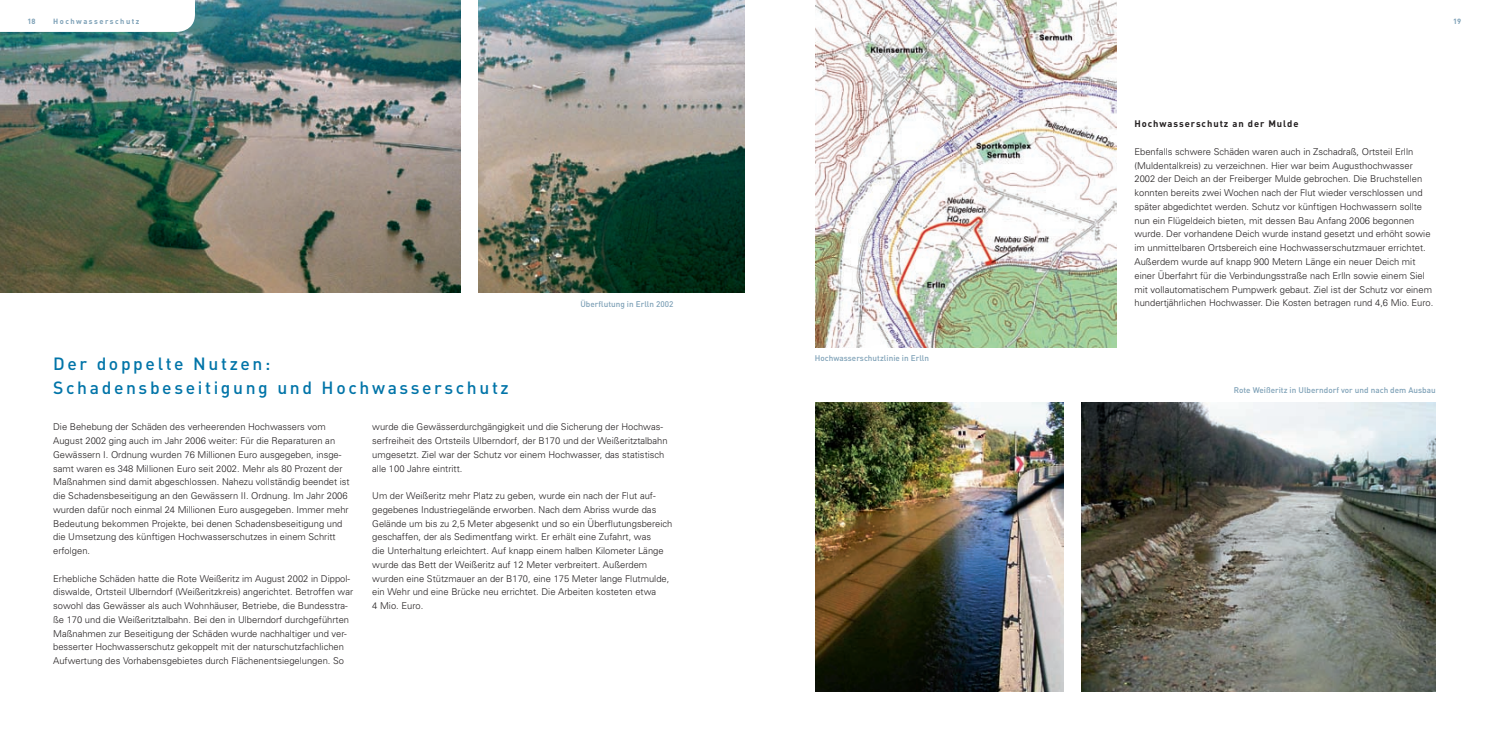
<style>
.page{position:relative;width:1489px;height:745px;background:#fff}
.page>*{position:absolute;margin:0;border:0;box-sizing:border-box;transform-origin:0 0}
.t1{font:500 17.5px/23.8px "DIN";letter-spacing:.15em;color:#0074a8}
.t2{font:300 9.38px/13.8px "Univers";color:#231f20}
.t3{font:700 9.38px "DIN";letter-spacing:.1em;color:#231f20}
.t4{font:500 8.12px "DIN";letter-spacing:.005em;color:#7ea1b7}
.t5{font:700 7.5px "DIN";letter-spacing:.2em;color:#7ea1b7}
</style>
<div class="page">
<img style="left:0;top:0;width:461px;height:292px">
<svg style="left:0;top:0;width:195px;height:32px"></svg>
<img style="left:1081px;top:402px;width:354px;height:289px">
<img style="left:815px;top:402px;width:248px;height:289px">
<img style="left:478px;top:0;width:266px;height:292px">
<img style="left:815px;top:0;width:301px;height:347px">
<p class="t5" style="left:28px;top:16px;width:9px">18</p>
<p class="t5" style="left:1452px;top:16px;width:9px">19</p>
<p class="t5" style="left:53px;top:16px;width:88px">Hochwasserschutz</p>
<h1 class="t1" style="left:53px;top:351px;width:457px">Der doppelte Nutzen:<br>Schadensbeseitigung und Hochwasserschutz</h1>
<p class="t4" style="left:580px;top:298px;width:95px">Überflutung in Erlln 2002</p>
<p class="t2" style="left:53px;top:419px;width:298px">Die Behebung der Schäden des verheerenden Hochwassers vom August 2002 ging auch im Jahr 2006 weiter: Für die Reparaturen an Gewässern I. Ordnung wurden 76 Millionen Euro ausgegeben, insge&shy;samt waren es 348 Millionen Euro seit 2002. Mehr als 80 Prozent der Maßnahmen sind damit abgeschlossen. Nahezu vollständig beendet ist die Schadensbeseitigung an den Gewässern II. Ordnung. Im Jahr 2006 wurden dafür noch einmal 24 Millionen Euro ausgegeben. Immer mehr Bedeutung bekommen Projekte, bei denen Schadensbeseitigung und die Umsetzung des künftigen Hochwasserschutzes in einem Schritt erfolgen.</p>
<p class="t2" style="left:53px;top:570px;width:301px">Erhebliche Schäden hatte die Rote Weißeritz im August 2002 in Dippol&shy;diswalde, Ortsteil Ulberndorf (Weißeritzkreis) angerichtet. Betroffen war sowohl das Gewässer als auch Wohnhäuser, Betriebe, die Bundesstra&shy;ße 170 und die Weißeritztalbahn. Bei den in Ulberndorf durchgeführten Maßnahmen zur Beseitigung der Schäden wurde nachhaltiger und ver&shy;besserter Hochwasserschutz gekoppelt mit der naturschutzfachlichen Aufwertung des Vorhabensgebietes durch Flächenentsiegelungen. So</p>
<p class="t2" style="left:372px;top:419px;width:297px">wurde die Gewässerdurchgängigkeit und die Sicherung der Hochwas&shy;serfreiheit des Ortsteils Ulberndorf, der B170 und der Weißeritztalbahn umgesetzt. Ziel war der Schutz vor einem Hochwasser, das statistisch alle 100 Jahre eintritt.</p>
<p class="t2" style="left:372px;top:488px;width:302px">Um der Weißeritz mehr Platz zu geben, wurde ein nach der Flut auf&shy;gegebenes Industriegelände erworben. Nach dem Abriss wurde das Gelände um bis zu 2,5 Meter abgesenkt und so ein Überflutungsbereich geschaffen, der als Sedimentfang wirkt. Er erhält eine Zufahrt, was<br>die Unterhaltung erleichtert. Auf knapp einem halben Kilometer Länge wurde das Bett der Weißeritz auf 12 Meter verbreitert. Außerdem wurden eine Stützmauer an der B170, eine 175 Meter lange Flutmulde, ein Wehr und eine Brücke neu errichtet. Die Arbeiten kosteten etwa<br>4 Mio. Euro.</p>
<p class="t4" style="left:814px;top:353px;width:116px">Hochwasserschutzlinie in Erlln</p>
<p class="t3" style="left:1134px;top:118px;width:166px">Hochwasserschutz an der Mulde</p>
<p class="t2" style="left:1134px;top:144px;width:300px">Ebenfalls schwere Schäden waren auch in Zschadraß, Ortsteil Erlln (Muldentalkreis) zu verzeichnen. Hier war beim Augusthochwasser 2002 der Deich an der Freiberger Mulde gebrochen. Die Bruchstellen konnten bereits zwei Wochen nach der Flut wieder verschlossen und später abgedichtet werden. Schutz vor künftigen Hochwassern sollte nun ein Flügeldeich bieten, mit dessen Bau Anfang 2006 begonnen wurde. Der vorhandene Deich wurde instand gesetzt und erhöht sowie im unmittelbaren Ortsbereich eine Hochwasserschutzmauer errichtet.<br>Außerdem wurde auf knapp 900 Metern Länge ein neuer Deich mit einer Überfahrt für die Verbindungsstraße nach Erlln sowie einem Siel mit vollautomatischem Pumpwerk gebaut. Ziel ist der Schutz vor einem hundertjährlichen Hochwasser. Die Kosten betragen rund 4,6 Mio. Euro.</p>
<p class="t4" style="left:1233px;top:384px;width:203px">Rote Weißeritz in Ulberndorf vor und nach dem Ausbau</p>
</div>
